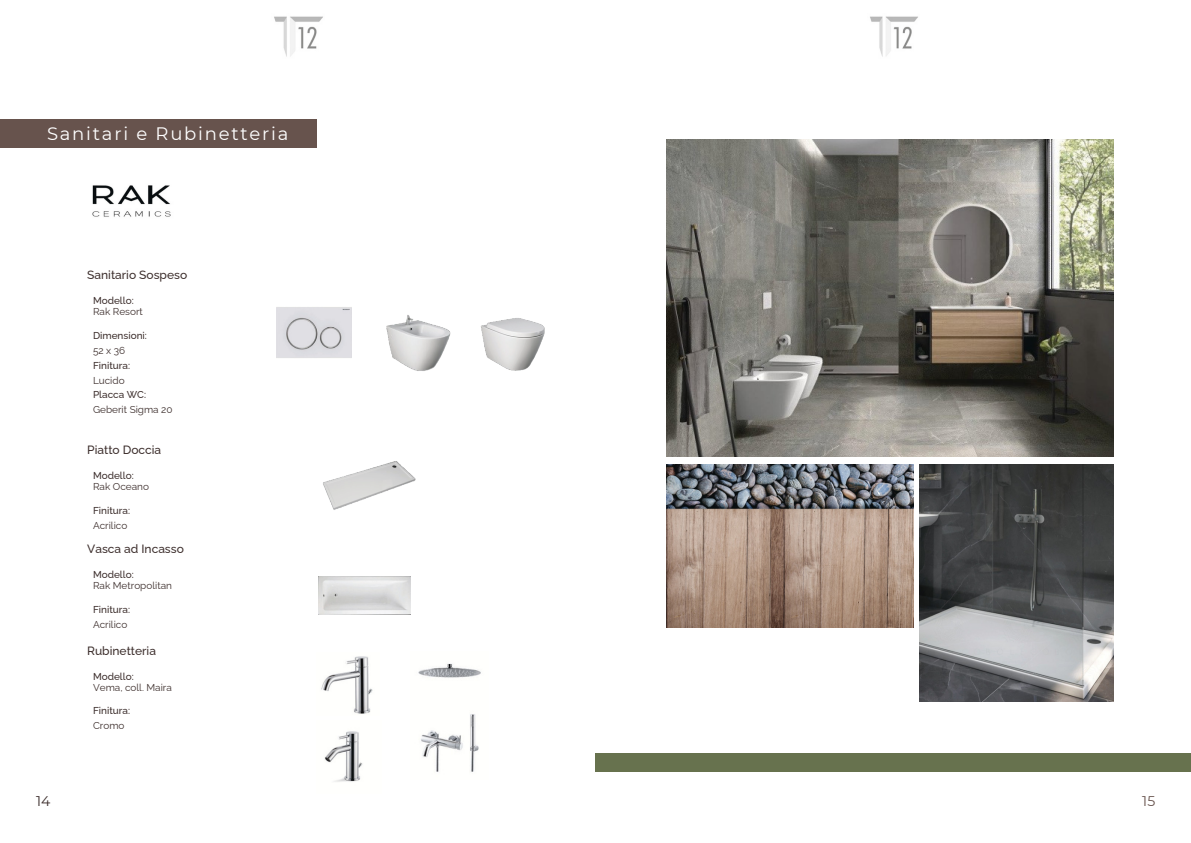
<style>
.page{position:relative;width:1191px;height:843px;background:#fff}
.page>*{position:absolute;margin:0;border:0;box-sizing:border-box;transform-origin:0 0}
.t1{font:18px "Montserrat";letter-spacing:.1em;color:#fff}
.t2{font:14px "Montserrat";color:#3d2f2d}
.t3{font:14px "Montserrat";color:#67534d}
.t4{font:500 12px "Raleway";color:#3d2f2d}
.t5{font:10px "Raleway";color:#3d2f2d}
.t6{font:500 10px "Raleway";color:#3d2f2d}
</style>
<div class="page">
<div style="left:0;top:119px;width:316px;height:29px;background:#67534d"></div>
<div style="left:595px;top:753px;width:595px;height:18px;background:#67724e"></div>
<img style="left:386px;top:315px;width:159px;height:56px">
<img style="left:323px;top:461px;width:93px;height:49px">
<img style="left:92px;top:185px;width:79px;height:32px">
<img style="left:277px;top:307px;width:75px;height:51px">
<img style="left:318px;top:576px;width:93px;height:38px">
<img style="left:321px;top:656px;width:52px;height:58px">
<img style="left:324px;top:731px;width:39px;height:51px">
<img style="left:418px;top:663px;width:63px;height:109px">
<img style="left:870px;top:16px;width:48px;height:41px">
<img style="left:274px;top:16px;width:49px;height:41px">
<img style="left:666px;top:139px;width:446px;height:317px">
<img style="left:919px;top:464px;width:194px;height:237px">
<img style="left:666px;top:464px;width:247px;height:163px">
<h1 class="t1" style="left:47px;top:122px;width:243px">Sanitari e Rubinetteria</h1>
<p class="t4" style="left:87px;top:267px;width:101px">Sanitario Sospeso</p>
<p class="t6" style="left:93px;top:294px;width:42px">Modello:</p>
<p class="t5" style="left:93px;top:306px;width:51px">Rak Resort</p>
<p class="t6" style="left:93px;top:330px;width:55px">Dimensioni:</p>
<p class="t5" style="left:93px;top:345px;width:34px">52 x 36</p>
<p class="t6" style="left:93px;top:359px;width:39px">Finitura:</p>
<p class="t5" style="left:93px;top:374px;width:33px">Lucido</p>
<p class="t6" style="left:93px;top:388px;width:55px">Placca WC:</p>
<p class="t5" style="left:93px;top:403px;width:81px">Geberit Sigma 20</p>
<p class="t4" style="left:87px;top:442px;width:76px">Piatto Doccia</p>
<p class="t6" style="left:93px;top:469px;width:42px">Modello:</p>
<p class="t5" style="left:93px;top:481px;width:57px">Rak Oceano</p>
<p class="t6" style="left:93px;top:504px;width:39px">Finitura:</p>
<p class="t5" style="left:93px;top:519px;width:36px">Acrilico</p>
<p class="t4" style="left:87px;top:541px;width:98px">Vasca ad Incasso</p>
<p class="t6" style="left:93px;top:568px;width:42px">Modello:</p>
<p class="t5" style="left:93px;top:580px;width:80px">Rak Metropolitan</p>
<p class="t6" style="left:93px;top:603px;width:39px">Finitura:</p>
<p class="t5" style="left:93px;top:618px;width:36px">Acrilico</p>
<p class="t4" style="left:87px;top:643px;width:70px">Rubinetteria</p>
<p class="t6" style="left:93px;top:670px;width:42px">Modello:</p>
<p class="t5" style="left:93px;top:681px;width:80px">Vema, coll. Maira</p>
<p class="t6" style="left:93px;top:704px;width:39px">Finitura:</p>
<p class="t5" style="left:93px;top:719px;width:33px">Cromo</p>
<h2 class="t2" style="left:36px;top:792px;width:16px">14</h2>
<h2 class="t3" style="left:1142px;top:792px;width:14px">15</h2>
</div>
